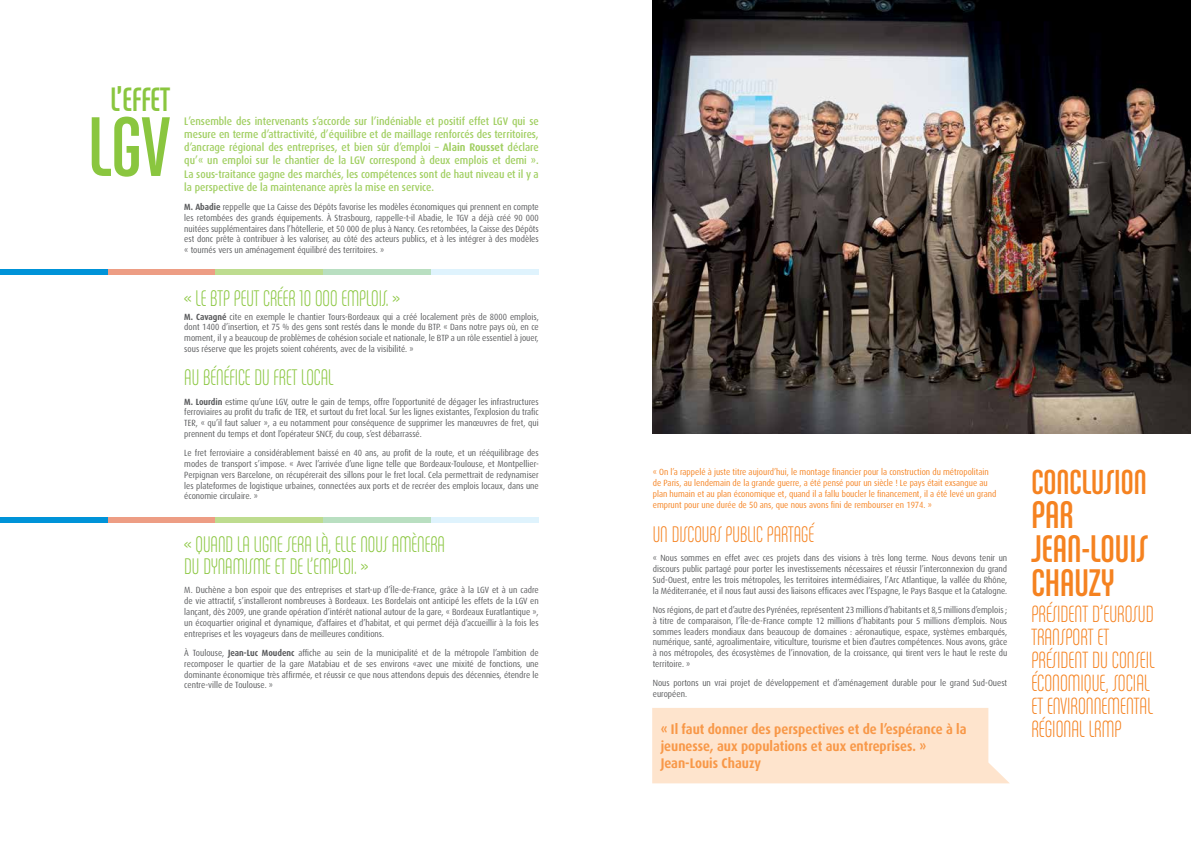
<style>
.page{position:relative;width:1191px;height:842px;background:#fff}
.page>*{position:absolute;margin:0;border:0;box-sizing:border-box;transform-origin:0 0}
.t1{font:90px "Chalet Comprime Cologne Seventy";color:#8ac63f}
.t2{font:41px/34px "Chalet Comprime Cologne Seventy";color:#f58220}
.t3{font:37px "Chalet Comprime Cologne Seventy";color:#f58220}
.t4{font:36px "Chalet Comprime Cologne Seventy";color:#8ac63f}
.t5{font:25px/23px "Chalet Comprime Milan Seventy";color:#f58220}
.t6{font:24px/22px "Chalet Comprime Milan Seventy";color:#8ac63f}
.t7{font:24px "Chalet Comprime Milan Seventy";color:#f58220}
.t8{font:700 14px/16.8px "Dax";color:#f89848;scale:.9 1}
.t9{font:500 11px/13.2px "Dax";color:#a1cf62;text-align:justify;scale:.9 1}
.t10{font:9px/10.8px "Dax";color:#58595b;text-align:justify;scale:.9 1}
.t11{font:9px/10.8px "Dax";color:#f58220;scale:.9 1}
.s1{font-weight:700}
</style>
<div class="page">
<img style="left:652px;top:0;width:539px;height:434px">
<div style="left:107px;top:269px;width:108px;height:6px;background:#ed9d84"></div>
<div style="left:215px;top:269px;width:108px;height:6px;background:#bedc8f"></div>
<div style="left:323px;top:269px;width:108px;height:6px;background:#b9dfc1"></div>
<div style="left:431px;top:269px;width:108px;height:6px;background:#dff3fd"></div>
<div style="left:0;top:269px;width:107px;height:6px;background:#0093d8"></div>
<div style="left:107px;top:517px;width:108px;height:5px;background:#ed9d84"></div>
<div style="left:215px;top:517px;width:108px;height:5px;background:#bedc8f"></div>
<div style="left:323px;top:517px;width:108px;height:5px;background:#b9dfc1"></div>
<div style="left:431px;top:517px;width:108px;height:5px;background:#dff3fd"></div>
<div style="left:0;top:517px;width:107px;height:5px;background:#0093d8"></div>
<div style="left:652px;top:708px;width:357px;height:75px;background:#fee4cd"></div>
<h3 class="t4" style="left:110px;top:79px;width:51px">L’EFFET</h3>
<h1 class="t1" style="left:88px;top:96px;width:28px">LGV</h1>
<p class="t9" style="left:184px;top:114px;width:395px">L’ensemble des intervenants s’accorde sur l’indéniable et positif effet LGV qui se mesure en terme d’attractivité, d’équilibre et de maillage renforcés des territoires, d’ancrage régional des entreprises, et bien sûr d’emploi – <span class="s1">Alain Rousset</span> déclare qu’« un emploi sur le chantier de la LGV correspond à deux emplois et demi ».<br>La sous-traitance gagne des marchés, les compétences sont de haut niveau et il y a la perspective de la maintenance après la mise en service.</p>
<p class="t10" style="left:184px;top:202px;width:395px"><span class="s1">M. Abadie</span> reppelle que La Caisse des Dépôts favorise les modèles économiques qui prennent en compte les retombées des grands équipements. À Strasbourg, rappelle-t-il Abadie, le TGV a déjà créé 90 000 nuitées supplémentaires dans l’hôtellerie, et 50 000 de plus à Nancy. Ces retombées, la Caisse des Dépôts est donc prête à contribuer à les valoriser, au côté des acteurs publics, et à les intégrer à des modèles « tournés vers un aménagement équilibré des territoires. »</p>
<h3 class="t6" style="left:184px;top:287px;width:217px">« LE BTP PEUT CRÉER 10 000 EMPLOIS. »</h3>
<p class="t10" style="left:184px;top:311px;width:395px"><span class="s1">M. Cavagné</span> cite en exemple le chantier Tours-Bordeaux qui a créé localement près de 8000 emplois, dont 1400 d’insertion, et 75 % des gens sont restés dans le monde du BTP. « Dans notre pays où, en ce moment, il y a beaucoup de problèmes de cohésion sociale et nationale, le BTP a un rôle essentiel à jouer, sous réserve que les projets soient cohérents, avec de la visibilité. »</p>
<h3 class="t6" style="left:184px;top:366px;width:151px">AU BÉNÉFICE DU FRET LOCAL</h3>
<p class="t10" style="left:184px;top:396px;width:395px"><span class="s1">M. Lourdin</span> estime qu’une LGV, outre le gain de temps, offre l’opportunité de dégager les infrastructures ferroviaires au profit du trafic de TER, et surtout du fret local. Sur les lignes existantes, l’explosion du trafic TER, « qu’il faut saluer », a eu notamment pour conséquence de supprimer les manœuvres de fret, qui prennent du temps et dont l’opérateur SNCF, du coup, s’est débarrassé.</p>
<p class="t10" style="left:184px;top:448px;width:395px">Le fret ferroviaire a considérablement baissé en 40 ans, au profit de la route, et un rééquilibrage des modes de transport s’impose. « Avec l’arrivée d’une ligne telle que Bordeaux-Toulouse, et Montpellier-Perpignan vers Barcelone, on récupérerait des sillons pour le fret local. Cela permettrait de redynamiser les plateformes de logistique urbaines, connectées aux ports et de recréer des emplois locaux, dans une économie circulaire. »</p>
<h3 class="t6" style="left:184px;top:533px;width:262px">« QUAND LA LIGNE SERA LÀ, ELLE NOUS AMÈNERA<br>DU DYNAMISME ET DE L’EMPLOI. »</h3>
<p class="t10" style="left:184px;top:585px;width:395px">M. Duchène a bon espoir que des entreprises et start-up d’Île-de-France, grâce à la LGV et à un cadre de vie attractif, s’installeront nombreuses à Bordeaux. Les Bordelais ont anticipé les effets de la LGV en lançant, dès 2009, une grande opération d’intérêt national autour de la gare, « Bordeaux Euratlantique », un écoquartier original et dynamique, d’affaires et d’habitat, et qui permet déjà d’accueillir à la fois les entreprises et les voyageurs dans de meilleures conditions.</p>
<p class="t10" style="left:184px;top:647px;width:395px">À Toulouse, <span class="s1">Jean-Luc Moudenc</span> affiche au sein de la municipalité et de la métropole l’ambition de recomposer le quartier de la gare Matabiau et de ses environs «avec une mixité de fonctions, une dominante économique très affirmée, et réussir ce que nous attendons depuis des décennies, étendre le centre-ville de Toulouse. »</p>
<p class="t11" style="left:653px;top:467px;width:383px">« On l’a rappelé à juste titre aujourd’hui, le montage financier pour la construction du métropolitain de Paris, au lendemain de la grande guerre, a été pensé pour un siècle ! Le pays était exsangue au plan humain et au plan économique et, quand il a fallu boucler le financement, il a été levé un grand emprunt pour une durée de 50 ans, que nous avons fini de rembourser en 1974. »</p>
<h3 class="t7" style="left:653px;top:521px;width:163px">UN DISCOURS PUBLIC PARTAGÉ</h3>
<p class="t10" style="left:653px;top:553px;width:395px">« Nous sommes en effet avec ces projets dans des visions à très long terme. Nous devons tenir un discours public partagé pour porter les investissements nécessaires et réussir l’interconnexion du grand Sud-Ouest, entre les trois métropoles, les territoires intermédiaires, l’Arc Atlantique, la vallée du Rhône, la Méditerranée, et il nous faut aussi des liaisons efficaces avec l’Espagne, le Pays Basque et la Catalogne.</p>
<p class="t10" style="left:653px;top:605px;width:395px">Nos régions, de part et d’autre des Pyrénées, représentent 23 millions d’habitants et 8,5 millions d’emplois ; à titre de comparaison, l’Île-de-France compte 12 millions d’habitants pour 5 millions d’emplois. Nous sommes leaders mondiaux dans beaucoup de domaines : aéronautique, espace, systèmes embarqués, numérique, santé, agroalimentaire, viticulture, tourisme et bien d’autres compétences. Nous avons, grâce à nos métropoles, des écosystèmes de l’innovation, de la croissance, qui tirent vers le haut le reste du territoire. »</p>
<p class="t10" style="left:653px;top:678px;width:395px">Nous portons un vrai projet de développement et d’aménagement durable pour le grand Sud-Ouest européen.</p>
<h3 class="t3" style="left:1031px;top:461px;width:13px">CONCLUSION</h3>
<h2 class="t2" style="left:1031px;top:497px;width:118px">PAR<br>JEAN-LOUIS<br>CHAUZY</h2>
<h3 class="t5" style="left:1031px;top:602px;width:125px">PRÉSIDENT D’EUROSUD<br>TRANSPORT ET<br>PRÉSIDENT DU CONSEIL<br>ÉCONOMIQUE, SOCIAL<br>ET ENVIRONNEMENTAL</h3>
<h3 class="t8" style="left:660px;top:721px;width:341px">« Il faut donner des perspectives et de l’espérance à la</h3>
<h3 class="t5" style="left:1031px;top:717px;width:67px">RÉGIONAL LRMP</h3>
<h3 class="t8" style="left:660px;top:738px;width:297px">jeunesse, aux populations et aux entreprises. »<br>Jean-Louis Chauzy</h3>
</div>
